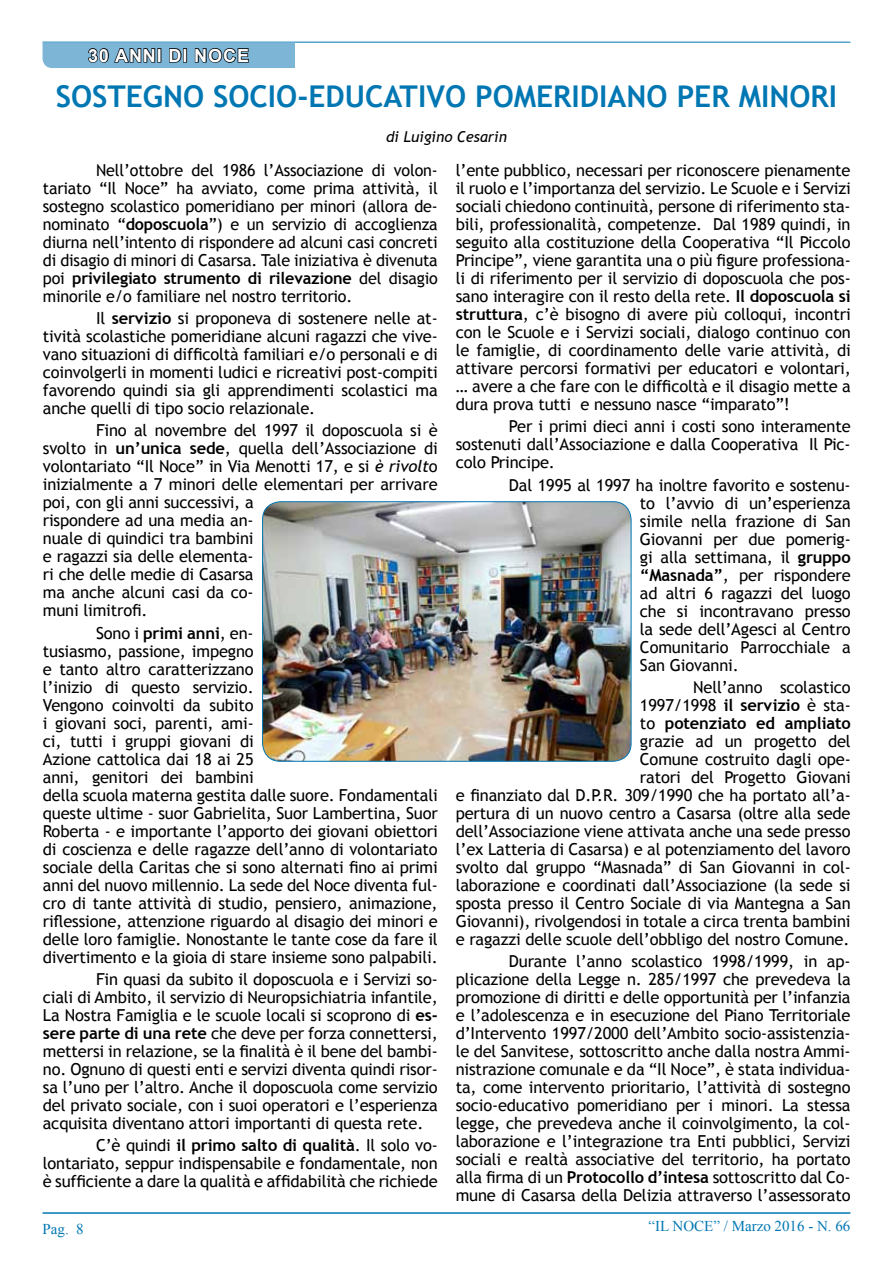
<style>
.page{position:relative;width:893px;height:1263px;background:#fff}
.page>*{position:absolute;margin:0;border:0;box-sizing:border-box;transform-origin:0 0}
.t1{font:700 30px "Trebuchet MS";color:#0077b3}
.t2{font:700 18px "Arial";letter-spacing:.05em;color:#fff}
.t3{font:16.5px/18px "Trebuchet MS";letter-spacing:-.01em;color:#000;text-align:justify}
.t4{font:15px "Times New Roman";color:#0077b3}
.t5{font:italic 15px "Trebuchet MS";color:#000}
.s1{font-weight:700}
.s2{font-style:italic}
</style>
<div class="page">
<hr style="left:43px;top:1212px;width:807px;height:2px;background:#0077b3">
<hr style="left:43px;top:42px;width:807px;height:1px;background:#0077b3">
<svg style="left:43px;top:43px;width:252px;height:25px;background:#6795b1"></svg>
<img style="left:263px;top:502px;width:368px;height:259px">
<div style="left:262px;top:501px;width:369px;height:261px;border:1px solid #0077b3;border-radius:18px"></div>
<p class="t2" style="left:88px;top:44px;width:162px">30 ANNI DI NOCE</p>
<h1 class="t1" style="left:56px;top:78px;width:783px">SOSTEGNO SOCIO-EDUCATIVO POMERIDIANO PER MINORI</h1>
<p class="t5" style="left:386px;top:127px;width:122px">di Luigino Cesarin</p>
<p class="t3" style="left:43px;top:161px;width:396px;text-indent:53px">Nell’ottobre del 1986 l’Associazione di volon&shy;tariato “Il Noce” ha avviato, come prima attività, il sostegno scolastico pomeridiano per minori (allora de&shy;nominato “<span class="s1">doposcuola</span>”) e un servizio di accoglienza diurna nell’intento di rispondere ad alcuni casi concreti di disagio di minori di Casarsa. Tale iniziativa è divenuta poi <span class="s1">privilegiato strumento di rilevazione</span> del disagio minorile e/o familiare nel nostro territorio.</p>
<p class="t3" style="left:43px;top:310px;width:396px;text-indent:53px">Il <span class="s1">servizio</span> si proponeva di sostenere nelle at&shy;tività scolastiche pomeridiane alcuni ragazzi che vive&shy;vano situazioni di difficoltà familiari e/o personali e di coinvolgerli in momenti ludici e ricreativi post-compiti favorendo quindi sia gli apprendimenti scolastici ma anche quelli di tipo socio relazionale.</p>
<p class="t3" style="left:43px;top:422px;width:396px;text-align:left;text-indent:53px">Fino al novembre del 1997 il doposcuola si è svolto in <span class="s1">un’unica sede</span>, quella dell’Associazione di volontariato “Il Noce” in Via Menotti 17, e si <span class="s2">è rivolt</span>o inizialmente a 7 minori delle elementari per arrivare poi, con gli anni successivi, a<br>rispondere ad una media an-<br>nuale di quindici tra bambini<br>e ragazzi sia delle elementa-<br>ri che delle medie di Casarsa<br>ma anche alcuni casi da co-<br>muni limitrofi.</p>
<p class="t3" style="left:43px;top:624px;width:396px;text-align:left;text-indent:53px">Sono i <span class="s1">primi anni</span>, en-<br>tusiasmo, passione, impegno<br>e tanto altro caratterizzano<br>l’inizio di questo servizio.<br>Vengono coinvolti da subito<br>i giovani soci, parenti, ami-<br>ci, tutti i gruppi giovani di<br>Azione cattolica dai 18 ai 25<br>anni, genitori dei bambini<br>della scuola materna gestita dalle suore. Fondamentali queste ultime - suor Gabrielita, Suor Lambertina, Suor Roberta - e importante l’apporto dei giovani obiettori di coscienza e delle ragazze dell’anno di volontariato sociale della Caritas che si sono alternati fino ai primi anni del nuovo millennio. La sede del Noce diventa ful&shy;cro di tante attività di studio, pensiero, animazione, riflessione, attenzione riguardo al disagio dei minori e delle loro famiglie. Nonostante le tante cose da fare il divertimento e la gioia di stare insieme sono palpabili.</p>
<p class="t3" style="left:43px;top:970px;width:396px;text-indent:53px">Fin quasi da subito il doposcuola e i Servizi so&shy;ciali di Ambito, il servizio di Neuropsichiatria infantile, La Nostra Famiglia e le scuole locali si scoprono di <span class="s1">es&shy;sere parte di una rete</span> che deve per forza connettersi, mettersi in relazione, se la finalità è il bene del bambi&shy;no. Ognuno di questi enti e servizi diventa quindi risor&shy;sa l’uno per l’altro. Anche il doposcuola come servizio del privato sociale, con i suoi operatori e l’esperienza acquisita diventano attori importanti di questa rete.</p>
<p class="t3" style="left:43px;top:1137px;width:396px;text-indent:53px">C’è quindi <span class="s1">il primo salto di qualità</span>. Il solo vo&shy;lontariato, seppur indispensabile e fondamentale, non è sufficiente a dare la qualità e affidabilità che richiede</p>
<p class="t3" style="left:456px;top:161px;width:396px">l’ente pubblico, necessari per riconoscere pienamente il ruolo e l’importanza del servizio. Le Scuole e i Servizi sociali chiedono continuità, persone di riferimento sta&shy;bili, professionalità, competenze. Dal 1989 quindi, in seguito alla costituzione della Cooperativa “Il Piccolo Principe”, viene garantita una o più figure professiona&shy;li di riferimento per il servizio di doposcuola che pos&shy;sano interagire con il resto della rete. <span class="s1">Il doposcuola si struttura</span>, c’è bisogno di avere più colloqui, incontri con le Scuole e i Servizi sociali, dialogo continuo con le famiglie, di coordinamento delle varie attività, di attivare percorsi formativi per educatori e volontari, … avere a che fare con le difficoltà e il disagio mette a dura prova tutti e nessuno nasce “imparato”!</p>
<p class="t3" style="left:456px;top:418px;width:396px;text-indent:53px">Per i primi dieci anni i costi sono interamente sostenuti dall’Associazione e dalla Cooperativa Il Pic&shy;colo Principe.</p>
<p class="t3" style="left:640px;top:476px;width:212px;text-indent:-131px">Dal 1995 al 1997 ha inoltre favorito e sostenu&shy;to l’avvio di un’esperienza simile nella frazione di San Giovanni per due pomerig&shy;gi alla settimana, il <span class="s1">gruppo “Masnada”</span>, per rispondere ad altri 6 ragazzi del luogo che si incontravano presso la sede dell’Agesci al Centro Comunitario Parrocchiale a San Giovanni.</p>
<p class="t3" style="left:456px;top:678px;width:397px;text-align:right">Nell’anno scolastico<br>1997/1998 <span class="s1">il servizio</span> è sta-<br>to <span class="s1">potenziato ed ampliato<br></span>grazie ad un progetto del<br>Comune costruito dagli ope-<br>ratori del Progetto Giovani<br>e finanziato dal D.P.R. 309/1990 che ha portato all’a&shy;pertura di un nuovo centro a Casarsa (oltre alla sede dell’Associazione viene attivata anche una sede presso l’ex Latteria di Casarsa) e al potenziamento del lavoro svolto dal gruppo “Masnada” di San Giovanni in col&shy;laborazione e coordinati dall’Associazione (la sede si sposta presso il Centro Sociale di via Mantegna a San Giovanni), rivolgendosi in totale a circa trenta bambini e ragazzi delle scuole dell’obbligo del nostro Comune.</p>
<p class="t3" style="left:456px;top:952px;width:396px;text-indent:53px">Durante l’anno scolastico 1998/1999, in ap&shy;plicazione della Legge n. 285/1997 che prevedeva la promozione di diritti e delle opportunità per l’infanzia e l’adolescenza e in esecuzione del Piano Territoriale d’Intervento 1997/2000 dell’Ambito socio-assistenzia&shy;le del Sanvitese, sottoscritto anche dalla nostra Ammi&shy;nistrazione comunale e da “Il Noce”, è stata individua&shy;ta, come intervento prioritario, l’attività di sostegno socio-educativo pomeridiano per i minori. La stessa legge, che prevedeva anche il coinvolgimento, la col&shy;laborazione e l’integrazione tra Enti pubblici, Servizi sociali e realtà associative del territorio, ha portato alla firma di un <span class="s1">Protocollo d’intesa</span> sottoscritto dal Co&shy;mune di Casarsa della Delizia attraverso l’assessorato</p>
<p class="t4" style="left:43px;top:1218px;width:43px">Pag. 8</p>
<p class="t4" style="left:649px;top:1216px;width:203px">“IL NOCE” / Marzo 2016 - N. 66</p>
</div>
